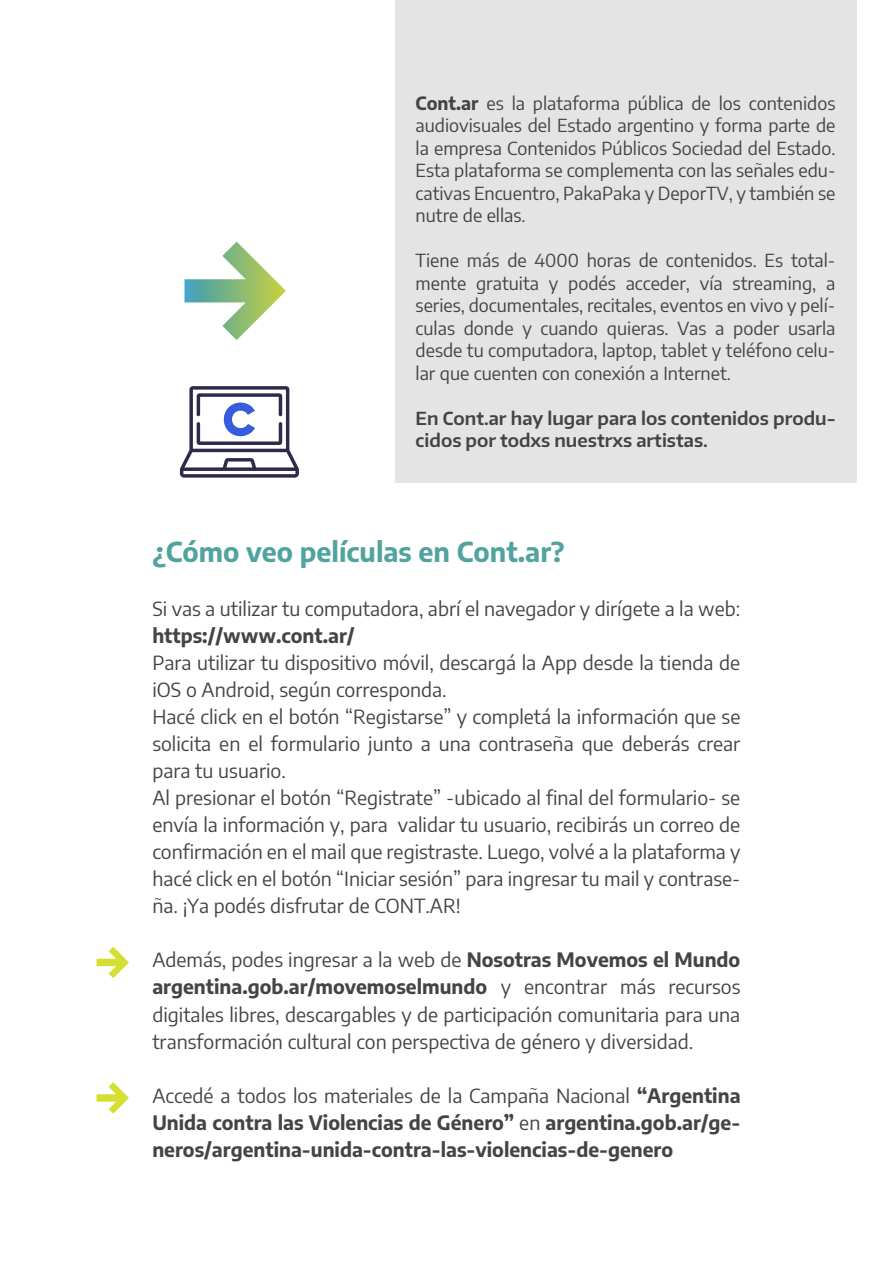
<style>
.page{position:relative;width:893px;height:1263px;background:#fff}
.page>*{position:absolute;margin:0;border:0;box-sizing:border-box;transform-origin:0 0}
.t1{font:700 27px "Encode Sans";color:#51a39e}
.t2{font:19.5px/27px "Encode Sans";color:#444}
.t3{font:700 19.5px/27px "Encode Sans";color:#444;text-align:justify}
.t4{font:18px/22.5px "Encode Sans";color:#434345;text-align:justify}
.t5{font:600 18px/22.5px "Encode Sans";color:#434345}
.s1{font-weight:700}
.s2{font-weight:400}
</style>
<div class="page">
<svg style="left:184px;top:242px;width:102px;height:98px"></svg>
<svg style="left:180px;top:386px;width:119px;height:92px"></svg>
<svg style="left:97px;top:947px;width:32px;height:31px"></svg>
<svg style="left:97px;top:1082px;width:32px;height:32px"></svg>
<div style="left:395px;top:0;width:462px;height:482px;background:#e4e4e4"></div>
<p class="t4" style="left:416px;top:91px;width:421px"><span class="s1">Cont.ar</span> es la plataforma pública de los contenidos audiovisuales del Estado argentino y forma parte de la empresa Contenidos Públicos Sociedad del Estado.<br>Esta plataforma se complementa con las señales edu&shy;cativas Encuentro, PakaPaka y DeporTV, y también se nutre de ellas.</p>
<p class="t4" style="left:416px;top:248px;width:421px">Tiene más de 4000 horas de contenidos. Es total&shy;mente gratuita y podés acceder, vía streaming, a series, documentales, recitales, eventos en vivo y pelí&shy;culas donde y cuando quieras. Vas a poder usarla desde tu computadora, laptop, tablet y teléfono celu&shy;lar que cuenten con conexión a Internet.</p>
<p class="t5" style="left:416px;top:406px;width:422px">En Cont.ar hay lugar para los contenidos produ&shy;cidos por todxs nuestrxs artistas.</p>
<h1 class="t1" style="left:152px;top:532px;width:414px">¿Cómo veo películas en Cont.ar?</h1>
<p class="t2" style="left:152px;top:595px;width:589px">Si vas a utilizar tu computadora, abrí el navegador y dirígete a la web:</p>
<p class="t3" style="left:152px;top:621px;width:204px">https://www.cont.ar/</p>
<p class="t2" style="left:152px;top:649px;width:589px">Para utilizar tu dispositivo móvil, descargá la App desde la tienda de iOS o Android, según corresponda.<br>Hacé click en el botón “Registarse” y completá la información que se solicita en el formulario junto a una contraseña que deberás crear para tu usuario.<br>Al presionar el botón “Registrate” -ubicado al final del formulario- se envía la información y, para validar tu usuario, recibirás un correo de confirmación en el mail que registraste. Luego, volvé a la plataforma y hacé click en el botón “Iniciar sesión” para ingresar tu mail y contrase&shy;ña. ¡Ya podés disfrutar de CONT.AR!</p>
<p class="t2" style="left:152px;top:946px;width:590px;text-align:justify">Además, podes ingresar a la web de <span class="s1">Nosotras Movemos el Mundo argentina.gob.ar/movemoselmundo</span> y encontrar más recursos digitales libres, descargables y de participación comunitaria para una transformación cultural con perspectiva de género y diversidad.</p>
<p class="t3" style="left:152px;top:1080px;width:590px"><span class="s2">Accedé a todos los materiales de la Campaña Nacional</span> “Argentina Unida contra las Violencias de Género” <span class="s2">en</span> argentina.gob.ar/ge&shy;neros/argentina-unida-contra-las-violencias-de-genero</p>
</div>
